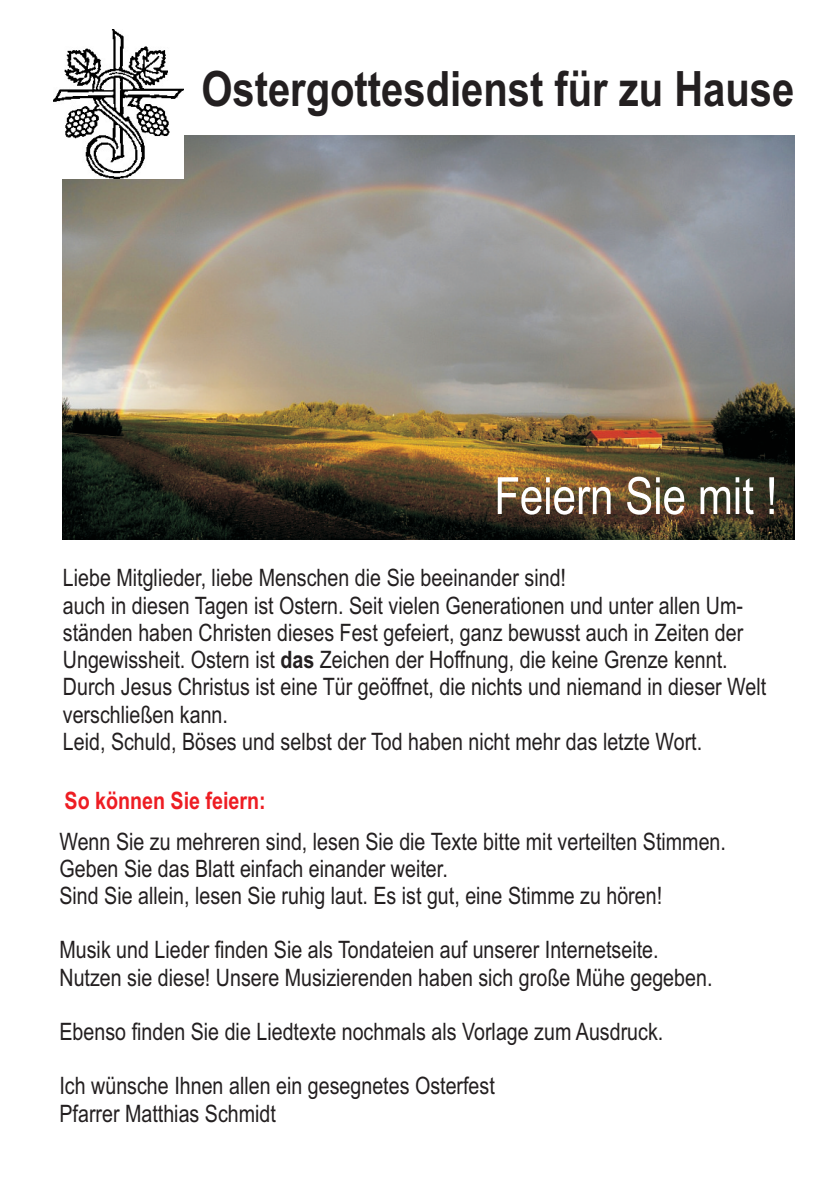
<style>
.page{position:relative;width:840px;height:1192px;background:#fff}
.page>*{position:absolute;margin:0;border:0;box-sizing:border-box;transform-origin:0 0}
.t1{font:51.4px "Arial Narrow";color:#fff}
.t2{font:700 48.8px "Arial Narrow";color:#231f20}
.t3{font:24px/27.2px "Arial Narrow";color:#231f20}
.t4{font:700 24px "Arial Narrow";color:#ee1d23}
.s1{font-weight:700}
</style>
<div class="page">
<img style="left:62px;top:135px;width:733px;height:404px">
<img style="left:53px;top:29px;width:130px;height:149px">
<h2 class="t2" style="left:201px;top:71px;width:594px">Ostergottesdienst für zu Hause</h2>
<h1 class="t1" style="left:494px;top:477px;width:285px">Feiern Sie mit !</h1>
<p class="t3" style="left:63px;top:567px;width:705px">Liebe Mitglieder, liebe Menschen die Sie beeinander sind!<br>auch in diesen Tagen ist Ostern. Seit vielen Generationen und unter allen Um&shy;ständen haben Christen dieses Fest gefeiert, ganz bewusst auch in Zeiten der Ungewissheit. Ostern ist <span class="s1">das</span> Zeichen der Hoffnung, die keine Grenze kennt.<br>Durch Jesus Christus ist eine Tür geöffnet, die nichts und niemand in dieser Welt verschließen kann.<br>Leid, Schuld, Böses und selbst der Tod haben nicht mehr das letzte Wort.</p>
<p class="t4" style="left:65px;top:792px;width:203px">So können Sie feiern:</p>
<p class="t3" style="left:59px;top:830px;width:668px">Wenn Sie zu mehreren sind, lesen Sie die Texte bitte mit verteilten Stimmen.<br>Geben Sie das Blatt einfach einander weiter.<br>Sind Sie allein, lesen Sie ruhig laut. Es ist gut, eine Stimme zu hören!</p>
<p class="t3" style="left:59px;top:939px;width:655px">Musik und Lieder finden Sie als Tondateien auf unserer Internetseite.<br>Nutzen sie diese! Unsere Musizierenden haben sich große Mühe gegeben.</p>
<p class="t3" style="left:59px;top:1020px;width:605px">Ebenso finden Sie die Liedtexte nochmals als Vorlage zum Ausdruck.</p>
<p class="t3" style="left:59px;top:1075px;width:437px">Ich wünsche Ihnen allen ein gesegnetes Osterfest<br>Pfarrer Matthias Schmidt</p>
</div>
